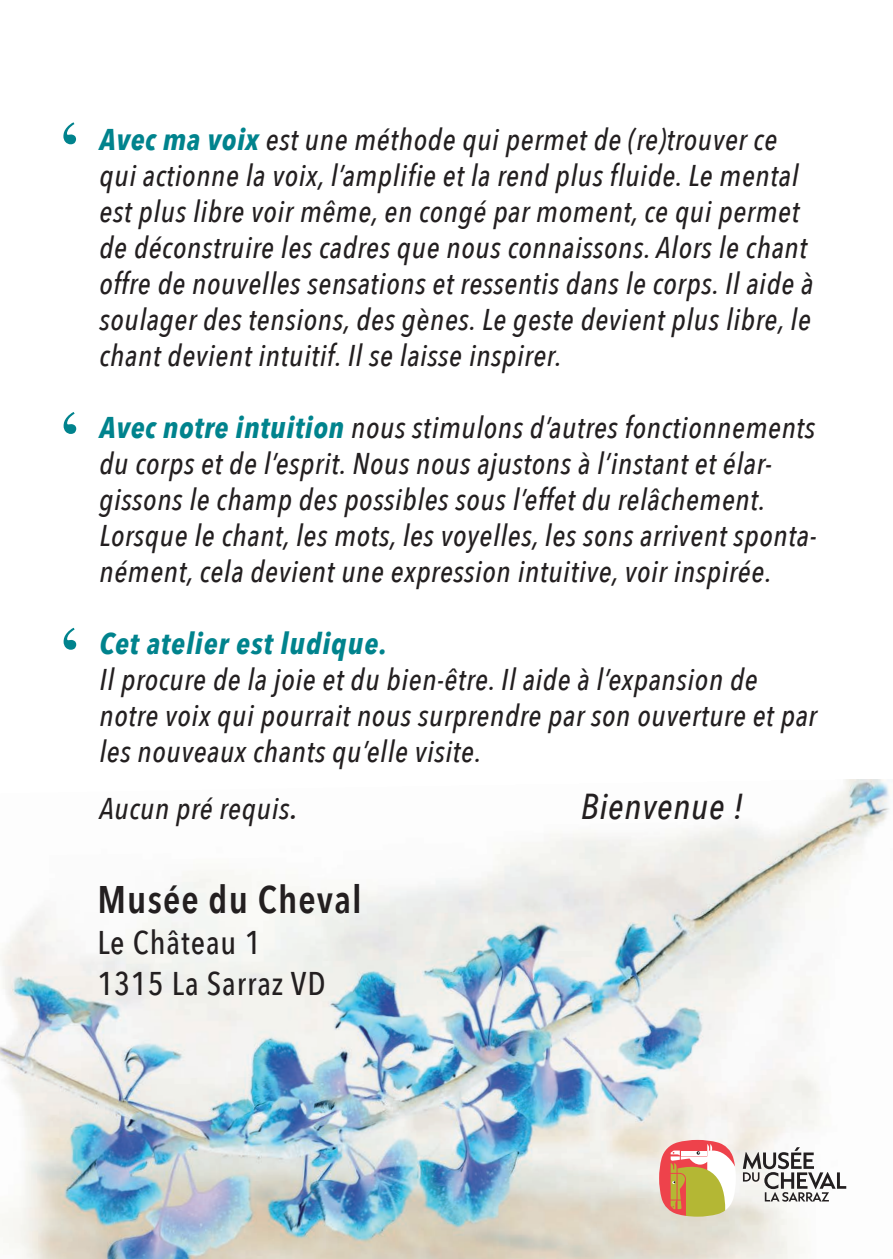
<style>
.page{position:relative;width:893px;height:1259px;background:#fff}
.page>*{position:absolute;margin:0;border:0;box-sizing:border-box;transform-origin:0 0}
.t1{font:90px "Times";color:#00838d}
.t2{font:600 38.4px "Avenir Next Condensed";letter-spacing:.03em;color:#231f20}
.t3{font:italic 500 36px "Avenir Next Condensed";letter-spacing:.02em;color:#231f20}
.t4{font:500 32.7px/41.1px "Avenir Next Condensed";letter-spacing:.03em;color:#231f20}
.t5{font:italic 500 30px/36px "Avenir Next Condensed";letter-spacing:.02em;color:#231f20}
.t6{font:italic 700 30px "Avenir Next Condensed";letter-spacing:.03em;color:#00838d}
.s1{font-weight:700;color:#00838d}
.s2{font-size:36px}
</style>
<div class="page">
<img style="left:0;top:779px;width:890px;height:480px">
<svg style="left:743px;top:1147px;width:103px;height:54px"></svg>
<svg style="left:659px;top:1140px;width:77px;height:76px"></svg>
<h1 class="t1" style="left:84px;top:198px;width:31px;rotate:-180deg">ʼ</h1>
<p class="t5" style="left:99px;top:121px;width:715px"><span class="s1">Avec ma voix</span> est une méthode qui permet de (re)trouver ce qui actionne la voix, l’amplifie et la rend plus fluide. Le mental est plus libre voir même, en congé par moment, ce qui permet de déconstruire les cadres que nous connaissons. Alors le chant offre de nouvelles sensations et ressentis dans le corps. Il aide à soulager des tensions, des gènes. Le geste devient plus libre, le chant devient intuitif. Il se laisse inspirer.</p>
<h1 class="t1" style="left:85px;top:487px;width:31px;rotate:-180deg">ʼ</h1>
<p class="t5" style="left:99px;top:409px;width:718px"><span class="s1">Avec notre intuition</span> nous stimulons d’autres fonctionnements du corps et de l’esprit. Nous nous ajustons à l’instant et élar&shy;gissons le champ des possibles sous l’effet du relâchement.<br>Lorsque le chant, les mots, les voyelles, les sons arrivent sponta&shy;nément, cela devient une expression intuitive, voir inspirée.</p>
<h1 class="t1" style="left:85px;top:703px;width:31px;rotate:-180deg">ʼ</h1>
<p class="t6" style="left:99px;top:625px;width:289px">Cet atelier est ludique.</p>
<p class="t5" style="left:99px;top:661px;width:719px">Il procure de la joie et du bien-être. Il aide à l’expansion de notre voix qui pourrait nous surprendre par son ouverture et par les nouveaux chants qu’elle visite.</p>
<p class="t5" style="left:99px;top:790px;width:200px">Aucun pré requis<span class="s2">.</span></p>
<p class="t3" style="left:581px;top:784px;width:164px">Bienvenue !</p>
<p class="t2" style="left:97px;top:866px;width:266px">Musée du Cheval</p>
<p class="t4" style="left:97px;top:922px;width:230px">Le Château 1<br>1315 La Sarraz VD</p>
</div>
